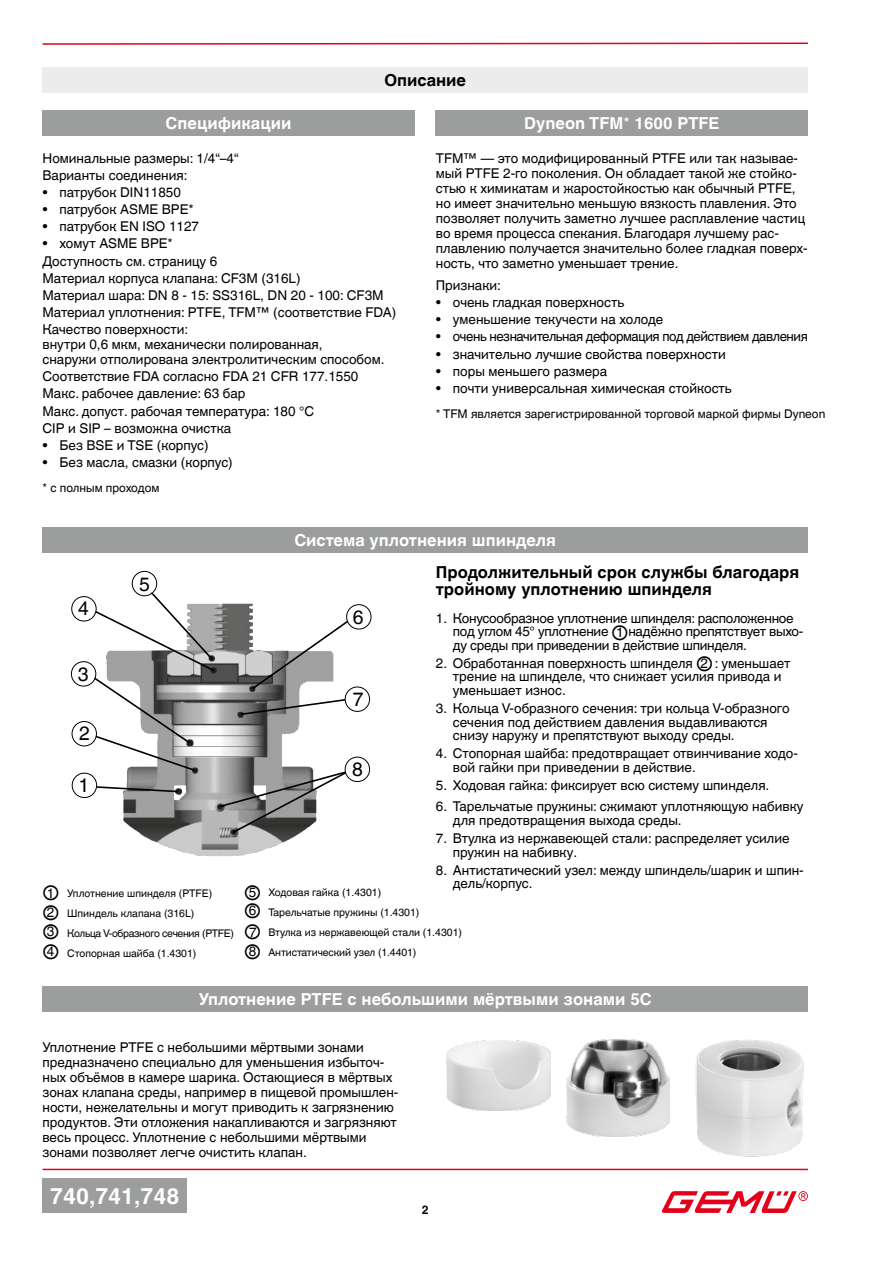
<style>
.page{position:relative;width:893px;height:1263px;background:#fff}
.page>*{position:absolute;margin:0;border:0;box-sizing:border-box;transform-origin:0 0}
.t1{font:700 22.5px "Helvetica World";color:#fff}
.t2{font:21px "Helvetica World";color:#000}
.t3{font:19.35px "Helvetica World";color:#000}
.t4{font:700 16.5px "Helvetica World";color:#fff}
.t5{font:700 16.5px/16.5px "Helvetica World";color:#000}
.t6{font:13.5px/15px "Helvetica World";color:#000}
.t7{font:13.5px/13.5px "Helvetica World";letter-spacing:-.02em;color:#000}
.t8{font:13.5px "Helvetica World";letter-spacing:-.03em;color:#000}
.t9{font:12px "Helvetica World";color:#000}
.t10{font:700 12px "Helvetica World";color:#000}
.t11{font:10.5px/20.1px "Helvetica World";color:#000}
.s1{font-weight:400}
.s2{font-size:13.5px}
.s3{font-size:21px}
</style>
<div class="page">
<hr style="left:43px;top:1169px;width:765px;height:1px;background:#e30018">
<div style="left:43px;top:1178px;width:144px;height:34px;background:#9c9d9d"></div>
<img style="left:662px;top:1191px;width:146px;height:21px">
<svg style="left:42px;top:42px;width:766px;height:3px"></svg>
<img style="left:140px;top:834px;width:159px;height:23px">
<div style="left:346px;top:604px;width:25px;height:25px;border:1px solid #000;border-radius:50%"></div>
<div style="left:72px;top:721px;width:25px;height:25px;border:1px solid #000;border-radius:50%"></div>
<div style="left:71px;top:661px;width:25px;height:25px;border:1px solid #000;border-radius:50%"></div>
<div style="left:71px;top:596px;width:25px;height:25px;border:1px solid #000;border-radius:50%"></div>
<div style="left:345px;top:687px;width:25px;height:25px;border:1px solid #000;border-radius:50%"></div>
<div style="left:72px;top:773px;width:25px;height:25px;border:1px solid #000;border-radius:50%"></div>
<div style="left:345px;top:757px;width:25px;height:25px;border:1px solid #000;border-radius:50%"></div>
<div style="left:132px;top:571px;width:25px;height:25px;border:1px solid #000;border-radius:50%"></div>
<svg style="left:92px;top:590px;width:258px;height:244px"></svg>
<img style="left:446px;top:1040px;width:104px;height:71px">
<img style="left:566px;top:1040px;width:103px;height:96px">
<img style="left:669px;top:1039px;width:139px;height:132px">
<div style="left:43px;top:67px;width:765px;height:26px;background:#ececed"></div>
<div style="left:43px;top:527px;width:765px;height:26px;background:#9c9d9d"></div>
<div style="left:43px;top:111px;width:372px;height:25px;background:#9c9d9d"></div>
<div style="left:43px;top:986px;width:765px;height:26px;background:#9c9d9d"></div>
<div style="left:436px;top:111px;width:372px;height:25px;background:#9c9d9d"></div>
<p class="t5" style="left:384px;top:72px;width:83px">Описание</p>
<p class="t4" style="left:166px;top:114px;width:127px">Спецификации</p>
<p class="t6" style="left:43px;top:150px;width:198px;line-height:17.1px">Номинальные размеры: 1/4“–4“<br>Варианты соединения:</p>
<p class="t6" style="left:43px;top:185px;width:140px">• патрубок DIN11850</p>
<p class="t6" style="left:43px;top:202px;width:153px">• патрубок ASME BPE*</p>
<p class="t6" style="left:43px;top:219px;width:158px">• патрубок EN ISO 1127</p>
<p class="t6" style="left:43px;top:235px;width:355px;line-height:17.1px">• хомут ASME BPE*<br>Доступность см. страницу 6<br>Материал корпуса клапана: CF3M (316L)<br>Материал шара: DN 8 - 15: SS316L, DN 20 - 100: CF3M Материал уплотнения: PTFE, TFM™ (cоответствие FDA)<br>Качество поверхности:</p>
<p class="t6" style="left:43px;top:337px;width:344px">внутри 0,6 мкм, механически полированная,<br>снаружи отполирована электролитическим способом.</p>
<p class="t6" style="left:43px;top:368px;width:317px;line-height:17.1px">Соответствие FDA согласно FDA 21 CFR 177.1550<br>Макс. рабочее давление: 63 бар<br>Макс. допуст. рабочая температура: 180 °C<br>CIP и SIP – возможна очистка</p>
<p class="t6" style="left:43px;top:438px;width:168px">• Без BSE и TSE (корпус)</p>
<p class="t6" style="left:43px;top:455px;width:192px">• Без масла, смазки (корпус)</p>
<p class="t9" style="left:43px;top:481px;width:118px">* с полным проходом</p>
<p class="t4" style="left:524px;top:114px;width:197px">Dyneon TFM<span class="s1">*</span> 1600 PTFE</p>
<p class="t6" style="left:436px;top:151px;width:373px">TFM™ — это модифицированный PTFE или так называе&shy;мый PTFE 2-го поколения. Он обладает такой же стойко&shy;стью к химикатам и жаростойкостью как обычный PTFE, но имеет значительно меньшую вязкость плавления. Это позволяет получить заметно лучшее расплавление частиц во время процесса спекания. Благодаря лучшему рас&shy;плавлению получается значительно более гладкая поверх&shy;ность, что заметно уменьшает трение.</p>
<p class="t6" style="left:436px;top:278px;width:67px">Признаки:</p>
<p class="t6" style="left:436px;top:295px;width:190px">• очень гладкая поверхность</p>
<p class="t6" style="left:436px;top:312px;width:229px">• уменьшение текучести на холоде</p>
<p class="t8" style="left:436px;top:329px;width:374px">• очень незначительная деформация под действием давления</p>
<p class="t6" style="left:436px;top:346px;width:292px">• значительно лучшие свойства поверхности</p>
<p class="t6" style="left:436px;top:363px;width:173px">• поры меньшего размера</p>
<p class="t6" style="left:436px;top:381px;width:297px">• почти универсальная химическая стойкость</p>
<p class="t9" style="left:436px;top:407px;width:391px">* TFM является зарегистрированной торговой маркой фирмы Dyneon</p>
<h3 class="t3" style="left:78px;top:597px;width:12px">4</h3>
<h3 class="t3" style="left:78px;top:663px;width:12px">3</h3>
<h3 class="t3" style="left:79px;top:722px;width:12px">2</h3>
<h3 class="t3" style="left:79px;top:774px;width:12px">1</h3>
<h3 class="t3" style="left:139px;top:572px;width:12px">5</h3>
<h2 class="t2" style="left:42px;top:881px;width:19px">○<span class="s2">1</span></h2>
<h2 class="t2" style="left:42px;top:900px;width:19px">○<span class="s2">2</span></h2>
<h2 class="t2" style="left:42px;top:919px;width:19px">○<span class="s2">3</span></h2>
<h2 class="t2" style="left:42px;top:939px;width:19px">○<span class="s2">4</span></h2>
<p class="t11" style="left:67px;top:883px;width:168px">Уплотнение шпинделя (PTFE)<br>Шпиндель клапана (316L)<br>Кольца V-образного сечения (PTFE)<br>Стопорная шайба (1.4301)</p>
<p class="t4" style="left:294px;top:531px;width:263px">Система уплотнения шпинделя</p>
<p class="t5" style="left:436px;top:564px;width:365px">Продолжительный срок службы благодаря тройному уплотнению шпинделя</p>
<p class="t7" style="left:453px;top:611px;width:342px;text-indent:-17px">1. Конусообразное уплотнение шпинделя: расположенное под углом 45° уплотнение</p>
<h3 class="t3" style="left:353px;top:606px;width:12px">6</h3>
<h2 class="t2" style="left:611px;top:620px;width:19px">○<span class="s2">1</span></h2>
<p class="t7" style="left:453px;top:625px;width:352px;text-indent:175px">надёжно препятствует выхо&shy;ду среды при приведении в действие шпинделя.</p>
<p class="t6" style="left:436px;top:656px;width:259px">2. Обработанная поверхность шпинделя</p>
<h2 class="t2" style="left:696px;top:651px;width:19px">○<span class="s2">2</span></h2>
<p class="t6" style="left:453px;top:656px;width:339px;line-height:13.5px;text-indent:262px">: уменьшает трение на шпинделе, что снижает усилия привода и уменьшает износ.</p>
<p class="t6" style="left:453px;top:702px;width:338px;line-height:13.5px;text-indent:-17px">3. Кольца V-образного сечения: три кольца V-образного сечения под действием давления выдавливаются снизу наружу и препятствуют выходу среды.</p>
<p class="t6" style="left:453px;top:747px;width:346px;line-height:13.5px;text-indent:-17px">4. Стопорная шайба: предотвращает отвинчивание ходо&shy;вой гайки при приведении в действие.</p>
<p class="t6" style="left:436px;top:778px;width:335px">5. Ходовая гайка: фиксирует всю систему шпинделя.</p>
<p class="t6" style="left:453px;top:800px;width:352px;line-height:13.5px;text-indent:-17px">6. Тарельчатые пружины: сжимают уплотняющую набивку для предотвращения выхода среды.</p>
<p class="t6" style="left:453px;top:832px;width:338px;line-height:13.5px;text-indent:-17px">7. Втулка из нержавеющей стали: распределяет усилие пружин на набивку.</p>
<p class="t6" style="left:453px;top:863px;width:352px;line-height:13.5px;text-indent:-17px">8. Антистатический узел: между шпиндель/шарик и шпин&shy;дель/корпус.</p>
<h3 class="t3" style="left:353px;top:688px;width:12px">7</h3>
<h3 class="t3" style="left:352px;top:757px;width:12px">8</h3>
<p class="t11" style="left:268px;top:882px;width:195px;text-indent:-24px"><span class="s3">○</span><span class="s2">5</span> Ходовая гайка (1.4301)<br>Тарельчатые пружины (1.4301)<br>Втулка из нержавеющей стали (1.4301)<br>Антистатический узел (1.4401)</p>
<h2 class="t2" style="left:244px;top:899px;width:19px">○<span class="s2">6</span></h2>
<h2 class="t2" style="left:244px;top:919px;width:19px">○<span class="s2">7</span></h2>
<h2 class="t2" style="left:244px;top:939px;width:19px">○<span class="s2">8</span></h2>
<p class="t4" style="left:199px;top:990px;width:455px">Уплотнение PTFE с небольшими мёртвыми зонами 5C</p>
<p class="t6" style="left:43px;top:1039px;width:357px">Уплотнение PTFE с небольшими мёртвыми зонами предназначено специально для уменьшения избыточ&shy;ных объёмов в камере шарика. Остающиеся в мёртвых зонах клапана среды, например в пищевой промышлен&shy;ности, нежелательны и могут приводить к загрязнению продуктов. Эти отложения накапливаются и загрязняют весь процесс. Уплотнение с небольшими мёртвыми зонами позволяет легче очистить клапан.</p>
<h1 class="t1" style="left:50px;top:1183px;width:131px">740,741,748</h1>
<p class="t10" style="left:422px;top:1203px;width:8px">2</p>
</div>
